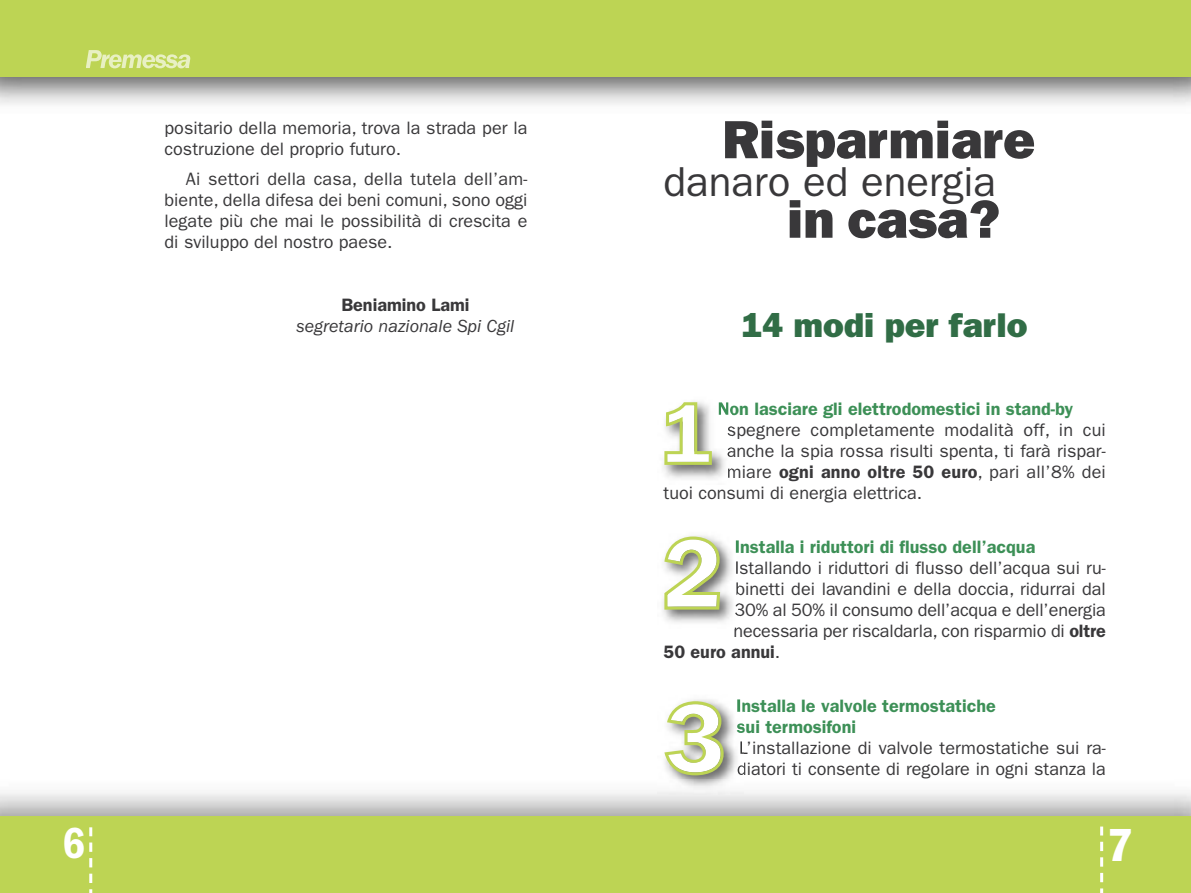
<style>
.page{position:relative;width:1191px;height:893px;background:#fff}
.page>*{position:absolute;margin:0;border:0;box-sizing:border-box;transform-origin:0 0}
.t1{font:54px "ITC Franklin Gothic Std Hvy";color:#39383a}
.t2{font:condensed 45px "Franklin Gothic Std";color:#fff}
.t3{font:45px "ITC Franklin Gothic Std Dm Cd";color:#fff}
.t4{font:42px "ITC Franklin Gothic Std";color:#39383a}
.t5{font:34.5px "ITC Franklin Gothic Std Hvy";color:#316d46}
.t6{font:18px/21px "ITC Franklin Gothic Std";color:#39383a}
.t7{font:600 18px/21px "ITC Franklin Gothic Std";color:#3d9057}
.t8{font:italic 18px "ITC Franklin Gothic Std";color:#39383a}
.t9{font:600 18px "ITC Franklin Gothic Std";color:#39383a}
.s1{font-weight:600}
.s2{font-weight:400}
</style>
<div class="page">
<div style="left:0;top:816px;width:1191px;height:77px;background:#bdd454"></div>
<svg style="left:1100px;top:826px;width:3px;height:67px"></svg>
<div style="left:0;top:0;width:1191px;height:77px;background:#bdd454"></div>
<svg style="left:89px;top:827px;width:3px;height:66px"></svg>
<svg style="left:86px;top:50px;width:104px;height:18px"></svg>
<img style="left:663px;top:535px;width:73px;height:94px">
<svg style="left:736px;top:540px;width:3px;height:13px"></svg>
<svg style="left:736px;top:561px;width:2px;height:13px"></svg>
<svg style="left:736px;top:582px;width:4px;height:13px"></svg>
<svg style="left:735px;top:603px;width:5px;height:13px"></svg>
<svg style="left:735px;top:624px;width:5px;height:5px"></svg>
<svg style="left:664px;top:536px;width:56px;height:74px"></svg>
<img style="left:657px;top:699px;width:86px;height:96px">
<svg style="left:737px;top:699px;width:6px;height:13px"></svg>
<svg style="left:737px;top:721px;width:6px;height:12px"></svg>
<svg style="left:740px;top:741px;width:3px;height:13px"></svg>
<svg style="left:737px;top:763px;width:6px;height:12px"></svg>
<svg style="left:664px;top:701px;width:59px;height:74px"></svg>
<img style="left:663px;top:401px;width:62px;height:78px">
<img style="left:719px;top:402px;width:12px;height:14px">
<svg style="left:727px;top:426px;width:4px;height:10px"></svg>
<img style="left:727px;top:447px;width:4px;height:10px">
<svg style="left:728px;top:468px;width:3px;height:10px"></svg>
<svg style="left:664px;top:402px;width:48px;height:63px"></svg>
<p class="t6" style="left:165px;top:118px;width:364px">positario della memoria, trova la strada per la costruzione del proprio futuro.</p>
<p class="t6" style="left:165px;top:169px;width:364px;text-align:justify;text-indent:21px">Ai settori della casa, della tutela dell’am&shy;biente, della difesa dei beni comuni, sono oggi legate più che mai le possibilità di crescita e di sviluppo del nostro paese.</p>
<p class="t9" style="left:341px;top:298px;width:130px">Beniamino Lami</p>
<p class="t8" style="left:296px;top:320px;width:219px">segretario nazionale Spi Cgil</p>
<h2 class="t3" style="left:62px;top:828px;width:24px">6</h2>
<h1 class="t1" style="left:722px;top:121px;width:314px">Risparmiare</h1>
<h3 class="t4" style="left:663px;top:167px;width:334px">danaro ed energia</h3>
<h1 class="t1" style="left:787px;top:201px;width:215px">in casa?</h1>
<h3 class="t5" style="left:742px;top:313px;width:287px">14 modi per farlo</h3>
<p class="t7" style="left:717px;top:400px;width:357px">Non lasciare gli elettrodomestici in stand-by</p>
<p class="t6" style="left:727px;top:421px;width:380px">spegnere completamente modalità off, in cui</p>
<p class="t6" style="left:727px;top:442px;width:380px">anche la spia rossa risulti spenta, ti farà rispar-</p>
<p class="t6" style="left:727px;top:463px;width:380px">miare <span class="s1">ogni anno oltre 50 euro</span>, pari all’8% dei</p>
<p class="t6" style="left:663px;top:484px;width:260px">tuoi consumi di energia elettrica.</p>
<p class="t7" style="left:734px;top:538px;width:302px">Installa i riduttori di flusso dell’acqua</p>
<p class="t6" style="left:734px;top:559px;width:373px">Istallando i riduttori di flusso dell’acqua sui ru-</p>
<p class="t6" style="left:735px;top:580px;width:372px">binetti dei lavandini e della doccia, ridurrai dal</p>
<p class="t6" style="left:734px;top:601px;width:373px">30% al 50% il consumo dell’acqua e dell’energia</p>
<p class="t6" style="left:733px;top:622px;width:374px">necessaria per riscaldarla, con risparmio di <span class="s1">oltre</span></p>
<p class="t9" style="left:663px;top:645px;width:118px">50 euro annui<span class="s2">.</span></p>
<p class="t7" style="left:736px;top:697px;width:261px">Installa le valvole termostatiche sui termosifoni</p>
<p class="t6" style="left:737px;top:739px;width:370px">L’installazione di valvole termostatiche sui ra&shy;diatori ti consente di regolare in ogni stanza la</p>
<h2 class="t2" style="left:1108px;top:829px;width:26px">7</h2>
</div>
